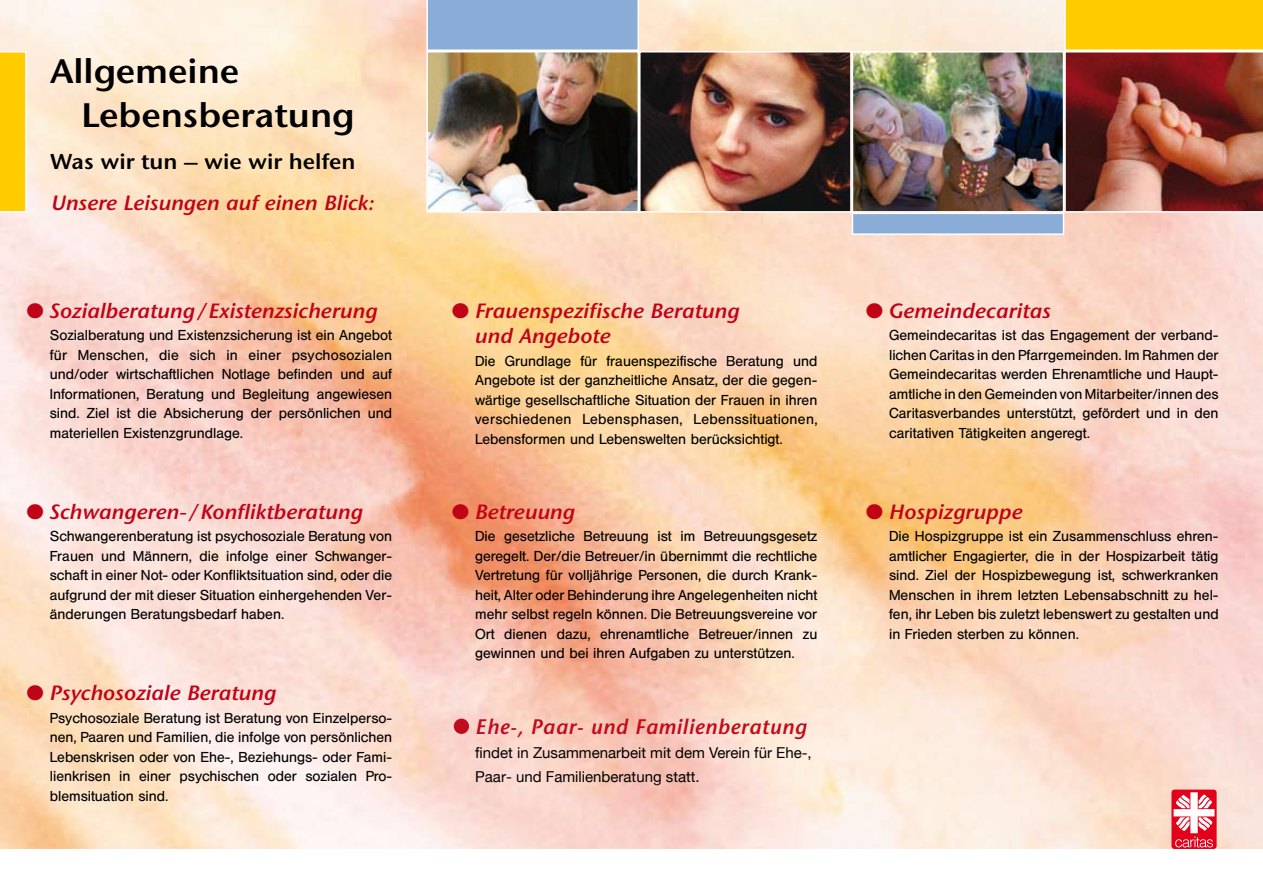
<style>
.page{position:relative;width:1263px;height:893px;background:#fff}
.page>*{position:absolute;margin:0;border:0;box-sizing:border-box;transform-origin:0 0}
.t1{font:34.5px/43.5px "Stone San Itc T Semi";color:#000;scale:1.05 1}
.t2{font:21.75px "Stone San Itc T Semi";color:#000;scale:1.05 1}
.t3{font:21px/25.5px "Stone San Itc T Semi Ital";color:#c00418;scale:1.05 1}
.t4{font:italic 600 21px "Stone Sans Std";letter-spacing:.03em;color:#c00c1d}
.t5{font:15px/24px "Helvetica Neue";color:#000}
.t6{font:14.25px/19.5px "Helvetica BQ";color:#000;text-align:justify}
</style>
<div class="page">
<img style="left:0;top:0;width:1263px;height:849px">
<div style="left:454px;top:719px;width:15px;height:15px;background:#c00c1d;border-radius:50%"></div>
<svg style="left:27px;top:303px;width:16px;height:15px"></svg>
<svg style="left:27px;top:504px;width:16px;height:15px"></svg>
<svg style="left:27px;top:685px;width:16px;height:15px"></svg>
<svg style="left:452px;top:303px;width:16px;height:15px"></svg>
<svg style="left:452px;top:504px;width:16px;height:15px"></svg>
<svg style="left:866px;top:303px;width:16px;height:15px"></svg>
<svg style="left:866px;top:504px;width:16px;height:15px"></svg>
<h1 class="t1" style="left:81px;top:49px;width:262px;text-indent:-31px">Allgemeine<br>Lebensberatung</h1>
<h2 class="t2" style="left:50px;top:148px;width:292px">Was wir tun – wie wir helfen</h2>
<h3 class="t3" style="left:52px;top:190px;width:309px">Unsere Leisungen auf einen Blick:</h3>
<h3 class="t3" style="left:50px;top:298px;width:314px">Sozialberatung/Existenzsicherung</h3>
<p class="t6" style="left:50px;top:326px;width:344px">Sozialberatung und Existenzsicherung ist ein Angebot für Menschen, die sich in einer psychosozialen und/oder wirtschaftlichen Notlage befinden und auf Informationen, Beratung und Begleitung angewiesen sind. Ziel ist die Absicherung der persönlichen und materiellen Existenzgrundlage.</p>
<h3 class="t3" style="left:50px;top:499px;width:300px">Schwangeren-/Konfliktberatung</h3>
<p class="t6" style="left:50px;top:527px;width:344px">Schwangerenberatung ist psychosoziale Beratung von Frauen und Männern, die infolge einer Schwanger&shy;schaft in einer Not- oder Konfliktsituation sind, oder die aufgrund der mit dieser Situation einhergehenden Ver&shy;änderungen Beratungsbedarf haben.</p>
<h3 class="t3" style="left:50px;top:680px;width:217px">Psychosoziale Beratung</h3>
<p class="t6" style="left:50px;top:708px;width:344px">Psychosoziale Beratung ist Beratung von Einzelperso&shy;nen, Paaren und Familien, die infolge von persönlichen Lebenskrisen oder von Ehe-, Beziehungs- oder Fami&shy;lienkrisen in einer psychischen oder sozialen Pro&shy;blemsituation sind.</p>
<h3 class="t3" style="left:475px;top:298px;width:253px">Frauenspezifische Beratung und Angebote</h3>
<p class="t6" style="left:475px;top:351px;width:344px">Die Grundlage für frauenspezifische Beratung und Angebote ist der ganzheitliche Ansatz, der die gegen&shy;wärtige gesellschaftliche Situation der Frauen in ihren verschiedenen Lebensphasen, Lebenssituationen, Lebensformen und Lebenswelten berücksichtigt.</p>
<h3 class="t3" style="left:475px;top:499px;width:97px">Betreuung</h3>
<p class="t6" style="left:475px;top:527px;width:344px">Die gesetzliche Betreuung ist im Betreuungsgesetz geregelt. Der/die Betreuer/in übernimmt die rechtliche Vertretung für volljährige Personen, die durch Krank&shy;heit, Alter oder Behinderung ihre Angelegenheiten nicht mehr selbst regeln können. Die Betreuungsvereine vor Ort dienen dazu, ehrenamtliche Betreuer/innen zu gewinnen und bei ihren Aufgaben zu unterstützen.</p>
<h3 class="t4" style="left:475px;top:714px;width:333px">Ehe-, Paar- und Familienberatung</h3>
<p class="t5" style="left:475px;top:740px;width:338px">findet in Zusammenarbeit mit dem Verein für Ehe-,<br>Paar- und Familienberatung statt.</p>
<h3 class="t3" style="left:889px;top:298px;width:156px">Gemeindecaritas</h3>
<p class="t6" style="left:889px;top:326px;width:331px">Gemeindecaritas ist das Engagement der verband&shy;lichen Caritas in den Pfarrgemeinden. Im Rahmen der Gemeindecaritas werden Ehrenamtliche und Haupt&shy;amtliche in den Gemeinden von Mitarbeiter/innen des Caritasverbandes unterstützt, gefördert und in den caritativen Tätigkeiten angeregt.</p>
<h3 class="t3" style="left:889px;top:499px;width:129px">Hospizgruppe</h3>
<p class="t6" style="left:889px;top:527px;width:331px">Die Hospizgruppe ist ein Zusammenschluss ehren&shy;amtlicher Engagierter, die in der Hospizarbeit tätig sind. Ziel der Hospizbewegung ist, schwerkranken Menschen in ihrem letzten Lebensabschnitt zu hel&shy;fen, ihr Leben bis zuletzt lebenswert zu gestalten und in Frieden sterben zu können.</p>
</div>
